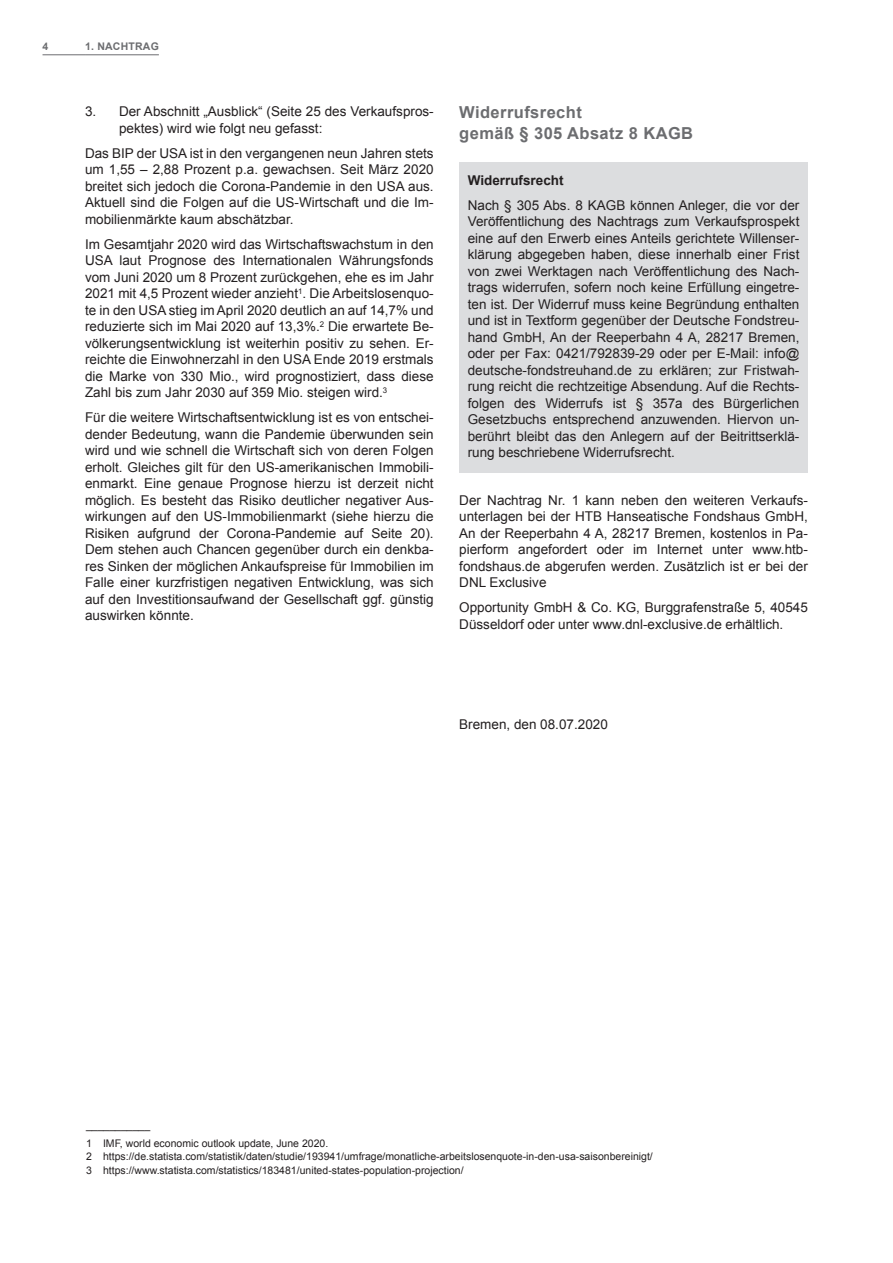
<style>
.page{position:relative;width:893px;height:1263px;background:#fff}
.page>*{position:absolute;margin:0;border:0;box-sizing:border-box;transform-origin:0 0}
.t1{font:700 16.5px/20.7px "Arial";letter-spacing:.025em;color:#6c6d70}
.t2{font:13.5px/16.5px "Arial";color:#231f20;text-align:justify}
.t3{font:700 13.5px "Arial";color:#231f20}
.t4{font:10.5px/17.7px "Arial";color:#231f20}
.t5{font:700 10.5px "Arial";letter-spacing:.02em;color:#6c6d70}
</style>
<div class="page">
<hr style="left:43px;top:54px;width:42px;height:1px;background:#6c6d70">
<hr style="left:85px;top:54px;width:74px;height:1px;background:#6c6d70">
<div style="left:459px;top:163px;width:349px;height:310px;background:#dcdddf"></div>
<p class="t5" style="left:43px;top:40px;width:7px">4</p>
<p class="t5" style="left:85px;top:40px;width:75px">1. NACHTRAG</p>
<p class="t2" style="left:119px;top:103px;width:316px;text-indent:-34px">3. Der Abschnitt „Ausblick“ (Seite 25 des Verkaufspros&shy;pektes) wird wie folgt neu gefasst:</p>
<p class="t2" style="left:85px;top:145px;width:350px">Das BIP der USA ist in den vergangenen neun Jahren stets um 1,55 – 2,88 Prozent p.a. gewachsen. Seit März 2020 breitet sich jedoch die Corona-Pandemie in den USA aus.<br>Aktuell sind die Folgen auf die US-Wirtschaft und die Im&shy;mobilienmärkte kaum abschätzbar.</p>
<p class="t2" style="left:85px;top:236px;width:350px">Im Gesamtjahr 2020 wird das Wirtschaftswachstum in den USA laut Prognose des Internationalen Währungsfonds vom Juni 2020 um 8 Prozent zurückgehen, ehe es im Jahr 2021 mit 4,5 Prozent wieder anzieht<sup>1</sup>. Die Arbeitslosenquo&shy;te in den USA stieg im April 2020 deutlich an auf 14,7% und reduzierte sich im Mai 2020 auf 13,3%.<sup>2</sup> Die erwartete Be&shy;völkerungsentwicklung ist weiterhin positiv zu sehen. Er&shy;reichte die Einwohnerzahl in den USA Ende 2019 erstmals die Marke von 330 Mio., wird prognostiziert, dass diese Zahl bis zum Jahr 2030 auf 359 Mio. steigen wird.<sup>3</sup></p>
<p class="t2" style="left:85px;top:409px;width:350px">Für die weitere Wirtschaftsentwicklung ist es von entschei&shy;dender Bedeutung, wann die Pandemie überwunden sein wird und wie schnell die Wirtschaft sich von deren Folgen erholt. Gleiches gilt für den US-amerikanischen Immobili&shy;enmarkt. Eine genaue Prognose hierzu ist derzeit nicht möglich. Es besteht das Risiko deutlicher negativer Aus&shy;wirkungen auf den US-Immobilienmarkt (siehe hierzu die Risiken aufgrund der Corona-Pandemie auf Seite 20).<br>Dem stehen auch Chancen gegenüber durch ein denkba&shy;res Sinken der möglichen Ankaufspreise für Immobilien im Falle einer kurzfristigen negativen Entwicklung, was sich auf den Investitionsaufwand der Gesellschaft ggf. günstig auswirken könnte.</p>
<p class="t1" style="left:459px;top:103px;width:235px">Widerrufsrecht<br>gemäß § 305 Absatz 8 KAGB</p>
<p class="t3" style="left:468px;top:171px;width:97px">Widerrufsrecht</p>
<p class="t2" style="left:468px;top:197px;width:333px">Nach § 305 Abs. 8 KAGB können Anleger, die vor der Veröffentlichung des Nachtrags zum Verkaufsprospekt eine auf den Erwerb eines Anteils gerichtete Willenser&shy;klärung abgegeben haben, diese innerhalb einer Frist von zwei Werktagen nach Veröffentlichung des Nach&shy;trags widerrufen, sofern noch keine Erfüllung eingetre&shy;ten ist. Der Widerruf muss keine Begründung enthalten und ist in Textform gegenüber der Deutsche Fondstreu&shy;hand GmbH, An der Reeperbahn 4 A, 28217 Bremen, oder per Fax: 0421/792839-29 oder per E-Mail: info@ deutsche-fondstreuhand.de zu erklären; zur Fristwah&shy;rung reicht die rechtzeitige Absendung. Auf die Rechts&shy;folgen des Widerrufs ist § 357a des Bürgerlichen Gesetzbuchs entsprechend anzuwenden. Hiervon un&shy;berührt bleibt das den Anlegern auf der Beitrittserklä&shy;rung beschriebene Widerrufsrecht.</p>
<p class="t2" style="left:459px;top:492px;width:350px">Der Nachtrag Nr. 1 kann neben den weiteren Verkaufs&shy;unterlagen bei der HTB Hanseatische Fondshaus GmbH, An der Reeperbahn 4 A, 28217 Bremen, kostenlos in Pa&shy;pierform angefordert oder im Internet unter www.htb&shy;fondshaus.de abgerufen werden. Zusätzlich ist er bei der DNL Exclusive</p>
<p class="t2" style="left:459px;top:600px;width:350px">Opportunity GmbH &amp; Co. KG, Burggrafenstraße 5, 40545<br>Düsseldorf oder unter www.dnl-exclusive.de erhältlich.</p>
<p class="t2" style="left:459px;top:716px;width:150px">Bremen, den 08.07.2020</p>
<p class="t4" style="left:86px;top:1116px;width:244px">___________<br>1 IMF, world economic outlook update, June 2020.</p>
<p class="t4" style="left:86px;top:1150px;width:568px;line-height:13.5px">2 https://de.statista.com/statistik/daten/studie/193941/umfrage/monatliche-arbeitslosenquote-in-den-usa-saisonbereinigt/<br>3 https://www.statista.com/statistics/183481/united-states-population-projection/</p>
</div>
